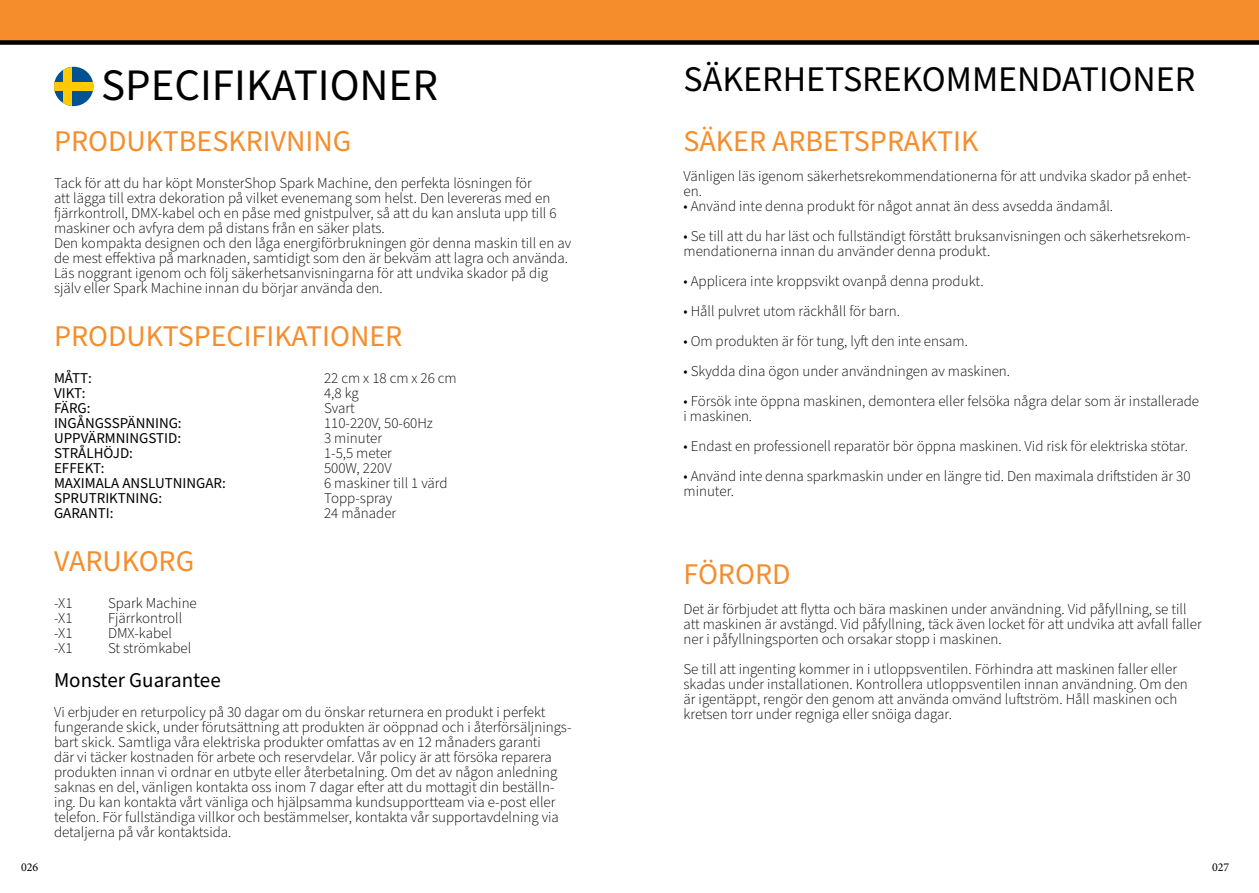
<style>
.page{position:relative;width:1259px;height:893px;background:#fff}
.page>*{position:absolute;margin:0;border:0;box-sizing:border-box;transform-origin:0 0}
.t1{font:45px "Source Sans Pro";color:#000}
.t2{font:36px "Source Sans Pro";color:#000}
.t3{font:30px "Source Sans Pro";color:#f68d2c}
.t4{font:21px "Source Sans Pro";color:#000}
.t5{font:300 15px/15px "Source Sans Pro";color:#000}
.t6{font:15px "Source Sans Pro";color:#000}
.t7{font:12px "Minion Pro";letter-spacing:-.01em;color:#000}
</style>
<div class="page">
<div style="left:0;top:0;width:1259px;height:43px;background:#f68d2c"></div>
<div style="left:0;top:40px;width:1259px;height:5px;background:#000"></div>
<div style="left:54px;top:67px;width:39px;height:39px;background:#005293;border-radius:20px"></div>
<div style="left:63px;top:67px;width:9px;height:39px;background:#fecb00"></div>
<div style="left:54px;top:82px;width:39px;height:9px;background:#fecb00"></div>
<h1 class="t1" style="left:101px;top:55px;width:338px">SPECIFIKATIONER</h1>
<h3 class="t3" style="left:54px;top:121px;width:299px">PRODUKTBESKRIVNING</h3>
<p class="t5" style="left:54px;top:176px;width:519px">Tack för att du har köpt MonsterShop Spark Machine, den perfekta lösningen för<br>att lägga till extra dekoration på vilket evenemang som helst. Den levereras med en fjärrkontroll, DMX-kabel och en påse med gnistpulver, så att du kan ansluta upp till 6 maskiner och avfyra dem på distans från en säker plats.<br>Den kompakta designen och den låga energiförbrukningen gör denna maskin till en av de mest effektiva på marknaden, samtidigt som den är bekväm att lagra och använda.<br>Läs noggrant igenom och följ säkerhetsanvisningarna för att undvika skador på dig själv eller Spark Machine innan du börjar använda den.</p>
<h3 class="t3" style="left:54px;top:316px;width:350px">PRODUKTSPECIFIKATIONER</h3>
<p class="t6" style="left:54px;top:368px;width:39px">MÅTT:</p>
<p class="t5" style="left:324px;top:371px;width:134px">22 cm x 18 cm x 26 cm</p>
<p class="t6" style="left:54px;top:383px;width:33px">VIKT:</p>
<p class="t5" style="left:324px;top:386px;width:36px">4,8 kg</p>
<p class="t6" style="left:54px;top:398px;width:38px">FÄRG:</p>
<p class="t5" style="left:324px;top:401px;width:32px">Svart</p>
<p class="t6" style="left:54px;top:413px;width:129px">INGÅNGSSPÄNNING:</p>
<p class="t5" style="left:324px;top:416px;width:110px">110-220V, 50-60Hz</p>
<p class="t6" style="left:54px;top:428px;width:129px">UPPVÄRMNINGSTID:</p>
<p class="t5" style="left:324px;top:431px;width:60px">3 minuter</p>
<p class="t6" style="left:54px;top:443px;width:81px">STRÅLHÖJD:</p>
<p class="t5" style="left:324px;top:446px;width:69px">1-5,5 meter</p>
<p class="t6" style="left:54px;top:458px;width:52px">EFFEKT:</p>
<p class="t5" style="left:324px;top:461px;width:69px">500W, 220V</p>
<p class="t6" style="left:54px;top:473px;width:173px">MAXIMALA ANSLUTNINGAR:</p>
<p class="t5" style="left:324px;top:476px;width:125px">6 maskiner till 1 värd</p>
<p class="t6" style="left:54px;top:488px;width:110px">SPRUTRIKTNING:</p>
<p class="t5" style="left:324px;top:491px;width:70px">Topp-spray</p>
<p class="t6" style="left:54px;top:503px;width:61px">GARANTI:</p>
<p class="t5" style="left:324px;top:506px;width:74px">24 månader</p>
<h3 class="t3" style="left:54px;top:541px;width:142px">VARUKORG</h3>
<p class="t5" style="left:54px;top:596px;width:20px">-X1</p>
<p class="t5" style="left:108px;top:596px;width:90px">Spark Machine</p>
<p class="t5" style="left:54px;top:611px;width:20px">-X1</p>
<p class="t5" style="left:108px;top:611px;width:76px">Fjärrkontroll</p>
<p class="t5" style="left:54px;top:626px;width:20px">-X1</p>
<p class="t5" style="left:108px;top:626px;width:65px">DMX-kabel</p>
<p class="t5" style="left:54px;top:641px;width:20px">-X1</p>
<p class="t5" style="left:108px;top:641px;width:85px">St strömkabel</p>
<h3 class="t4" style="left:54px;top:666px;width:168px">Monster Guarantee</h3>
<p class="t5" style="left:54px;top:705px;width:519px">Vi erbjuder en returpolicy på 30 dagar om du önskar returnera en produkt i perfekt fungerande skick, under förutsättning att produkten är oöppnad och i återförsäljnings&shy;bart skick. Samtliga våra elektriska produkter omfattas av en 12 månaders garanti<br>där vi täcker kostnaden för arbete och reservdelar. Vår policy är att försöka reparera produkten innan vi ordnar en utbyte eller återbetalning. Om det av någon anledning saknas en del, vänligen kontakta oss inom 7 dagar efter att du mottagit din beställn&shy;ing. Du kan kontakta vårt vänliga och hjälpsamma kundsupportteam via e-post eller telefon. För fullständiga villkor och bestämmelser, kontakta vår supportavdelning via detaljerna på vår kontaktsida.</p>
<h2 class="t2" style="left:683px;top:55px;width:513px">SÄKERHETSREKOMMENDATIONER</h2>
<h3 class="t3" style="left:683px;top:121px;width:296px">SÄKER ARBETSPRAKTIK</h3>
<p class="t5" style="left:683px;top:169px;width:509px">Vänligen läs igenom säkerhetsrekommendationerna för att undvika skador på enhet&shy;en.</p>
<p class="t5" style="left:683px;top:199px;width:431px">• Använd inte denna produkt för något annat än dess avsedda ändamål.</p>
<p class="t5" style="left:683px;top:229px;width:508px">• Se till att du har läst och fullständigt förstått bruksanvisningen och säkerhetsrekom&shy;mendationerna innan du använder denna produkt.</p>
<p class="t5" style="left:683px;top:274px;width:301px">• Applicera inte kroppsvikt ovanpå denna produkt.</p>
<p class="t5" style="left:683px;top:304px;width:218px">• Håll pulvret utom räckhåll för barn.</p>
<p class="t5" style="left:683px;top:334px;width:286px">• Om produkten är för tung, lyft den inte ensam.</p>
<p class="t5" style="left:683px;top:364px;width:328px">• Skydda dina ögon under användningen av maskinen.</p>
<p class="t5" style="left:683px;top:394px;width:517px">• Försök inte öppna maskinen, demontera eller felsöka några delar som är installerade i maskinen.</p>
<p class="t5" style="left:683px;top:439px;width:506px">• Endast en professionell reparatör bör öppna maskinen. Vid risk för elektriska stötar.</p>
<p class="t5" style="left:683px;top:469px;width:508px">• Använd inte denna sparkmaskin under en längre tid. Den maximala driftstiden är 30 minuter.</p>
<h3 class="t3" style="left:683px;top:554px;width:109px">FÖRORD</h3>
<p class="t5" style="left:683px;top:602px;width:520px">Det är förbjudet att flytta och bära maskinen under användning. Vid påfyllning, se till att maskinen är avstängd. Vid påfyllning, täck även locket för att undvika att avfall faller ner i påfyllningsporten och orsakar stopp i maskinen.</p>
<p class="t5" style="left:683px;top:662px;width:506px">Se till att ingenting kommer in i utloppsventilen. Förhindra att maskinen faller eller skadas under installationen. Kontrollera utloppsventilen innan användning. Om den är igentäppt, rengör den genom att använda omvänd luftström. Håll maskinen och kretsen torr under regniga eller snöiga dagar.</p>
<p class="t7" style="left:21px;top:860px;width:19px">026</p>
<p class="t7" style="left:1212px;top:860px;width:19px">027</p>
</div>
